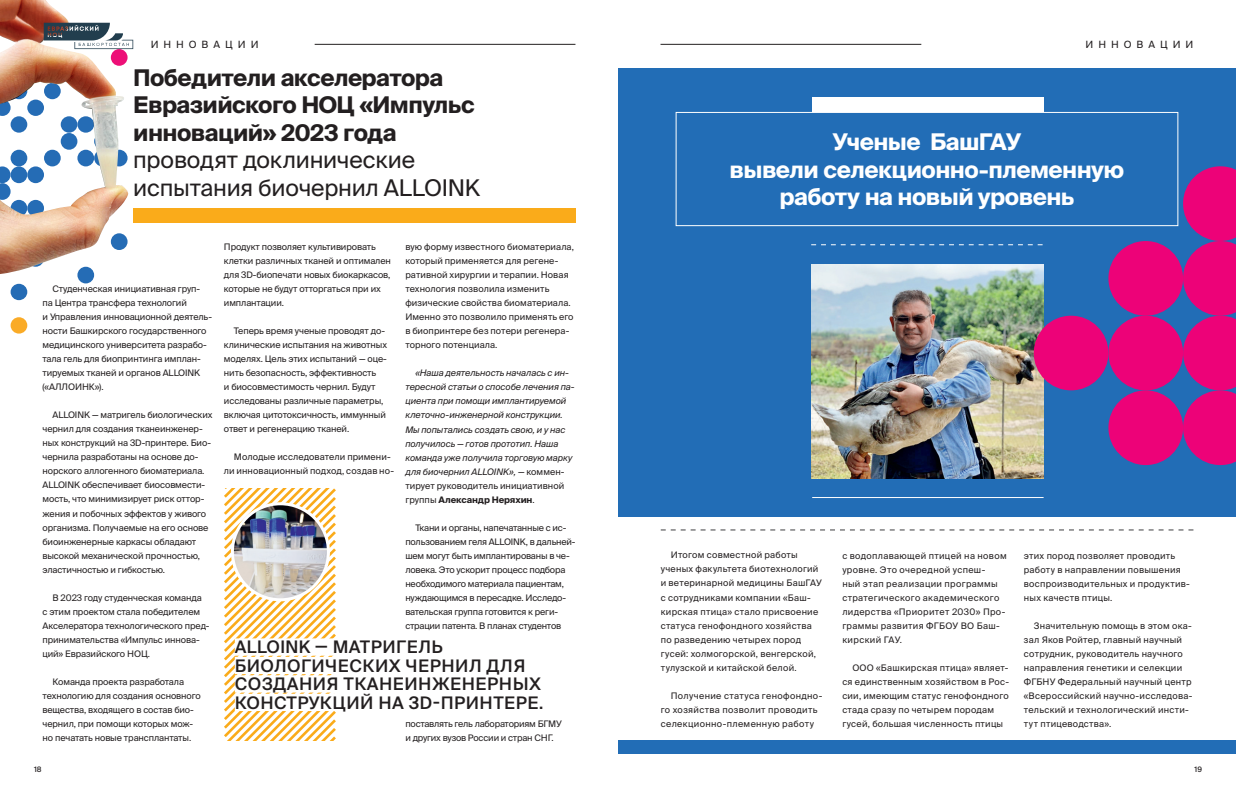
<style>
.page{position:relative;width:1236px;height:794px;background:#fff}
.page>*{position:absolute;margin:0;border:0;box-sizing:border-box;transform-origin:0 0}
.t1{font:700 23px/27.6px "Suisse Intl";letter-spacing:-.025em;color:#231f20}
.t2{font:700 23px/27.6px "Suisse Intl";letter-spacing:-.025em;color:#fff;text-align:center}
.t3{font:23px/27.6px "Suisse Intl";letter-spacing:-.01em;color:#231f20}
.t4{font:500 17.3px/18.4px "Suisse Intl";letter-spacing:.025em;color:#231f20}
.t5{font:10px "Suisse Intl";letter-spacing:.495em;color:#231f20}
.t6{font:9px/14px "Suisse Intl";letter-spacing:-.01em;color:#231f20}
.t7{font:9px/14px "Suisse Intl";letter-spacing:.025em;color:#231f20}
.t8{font:italic 9px/14px "Suisse Intl";color:#231f20}
.t9{font:9px/14px "Suisse Intl";letter-spacing:.01em;color:#231f20}
.t10{font:9px/14px "Suisse Intl";letter-spacing:.035em;color:#231f20}
.t11{font:9px/14px "Suisse Intl";letter-spacing:.04em;color:#231f20}
.t12{font:7.5px "Suisse Intl";color:#231f20}
.s1{font-style:normal}
.s2{font-weight:700;font-style:normal}
</style>
<div class="page">
<div style="left:11px;top:317px;width:16px;height:16px;background:#faab27;border-radius:50%"></div>
<div style="left:11px;top:284px;width:16px;height:16px;background:#256cb5;border-radius:50%"></div>
<div style="left:77px;top:267px;width:17px;height:16px;background:#256cb5;border-radius:50%"></div>
<img style="left:0;top:0;width:128px;height:274px">
<div style="left:133px;top:208px;width:442px;height:14px;background:#faab1a"></div>
<svg style="left:661px;top:529px;width:532px;height:1px"></svg>
<div style="left:618px;top:68px;width:618px;height:448px;background:#226db6"></div>
<div style="left:618px;top:740px;width:618px;height:14px;background:#226db6"></div>
<img style="left:811px;top:264px;width:233px;height:215px">
<hr style="left:812px;top:497px;width:232px;height:1px;background:#fff">
<svg style="left:811px;top:244px;width:232px;height:1px"></svg>
<div style="left:812px;top:98px;width:232px;height:14px;background:#fff"></div>
<div style="left:676px;top:112px;width:502px;height:114px;border:1px solid #fff"></div>
<svg style="left:224px;top:488px;width:112px;height:252px"></svg>
<div style="left:235px;top:638px;width:213px;height:17px;background:#fff"></div>
<div style="left:235px;top:657px;width:295px;height:17px;background:#fff"></div>
<div style="left:235px;top:675px;width:311px;height:17px;background:#fff"></div>
<div style="left:235px;top:693px;width:313px;height:18px;background:#fff"></div>
<img style="left:232px;top:504px;width:96px;height:96px;border-radius:48px">
<div style="left:231px;top:502px;width:99px;height:99px;border:3px solid #fff;border-radius:50%"></div>
<div style="left:1034px;top:316px;width:74px;height:74px;background:#ed0278;border-radius:50%"></div>
<div style="left:1108px;top:316px;width:75px;height:74px;background:#ed0278;border-radius:50%"></div>
<div style="left:1108px;top:390px;width:75px;height:75px;background:#ed0278;border-radius:50%"></div>
<div style="left:1108px;top:241px;width:75px;height:75px;background:#ed0278;border-radius:50%"></div>
<svg style="left:1183px;top:166px;width:53px;height:299px"></svg>
<hr style="left:315px;top:44px;width:260px;height:1px;background:#231f20">
<hr style="left:660px;top:44px;width:261px;height:1px;background:#231f20">
<svg style="left:44px;top:23px;width:89px;height:26px"></svg>
<p class="t5" style="left:151px;top:38px;width:109px">ИННОВАЦИИ</p>
<p class="t5" style="left:1085px;top:38px;width:109px">ИННОВАЦИИ</p>
<h1 class="t1" style="left:133px;top:64px;width:343px">Победители акселератора<br>Евразийского НОЦ «Импульс инноваций» 2023 года</h1>
<h1 class="t3" style="left:133px;top:147px;width:348px">проводят доклинические испытания биочернил ALLOINK</h1>
<p class="t6" style="left:43px;top:282px;width:171px;text-indent:10px">Студенческая инициативная груп&shy;па Центра трансфера технологий<br>и Управления инновационной деятель&shy;ности Башкирского государственного медицинского университета разрабо&shy;тала гель для биопринтинга имплан&shy;тируемых тканей и органов ALLOINK («АЛЛОИНК»).</p>
<p class="t6" style="left:43px;top:408px;width:172px;text-indent:10px">ALLOINK — матригель биологических чернил для создания тканеинженер&shy;ных конструкций на 3D-принтере. Био&shy;чернила разработаны на основе до&shy;норского аллогенного биоматериала.<br>ALLOINK обеспечивает биосовмести&shy;мость, что минимизирует риск оттор&shy;жения и побочных эффектов у живого организма. Получаемые на его основе биоинженерные каркасы обладают высокой механической прочностью, эластичностью и гибкостью.</p>
<p class="t6" style="left:43px;top:590px;width:169px;text-indent:10px">В 2023 году студенческая команда<br>с этим проектом стала победителем Акселератора технологического пред&shy;принимательства «Импульс иннова&shy;ций» Евразийского НОЦ.</p>
<p class="t6" style="left:43px;top:674px;width:160px;text-indent:10px">Команда проекта разработала технологию для создания основного вещества, входящего в состав био&shy;чернил, при помощи которых мож&shy;но печатать новые трансплантаты.</p>
<p class="t6" style="left:224px;top:240px;width:169px">Продукт позволяет культивировать клетки различных тканей и оптимален для 3D-биопечати новых биокаркасов, которые не будут отторгаться при их имплантации.</p>
<p class="t6" style="left:224px;top:324px;width:165px;text-indent:10px">Теперь время ученые проводят до&shy;клинические испытания на животных моделях. Цель этих испытаний — оце&shy;нить безопасность, эффективность<br>и биосовместимость чернил. Будут исследованы различные параметры, включая цитотоксичность, иммунный ответ и регенерацию тканей.</p>
<p class="t9" style="left:224px;top:450px;width:172px;text-indent:10px">Молодые исследователи примени&shy;ли инновационный подход, создав но-</p>
<p class="t9" style="left:405px;top:240px;width:170px">вую форму известного биоматериала, который применяется для регене&shy;ративной хирургии и терапии. Новая технология позволила изменить физические свойства биоматериала.<br>Именно это позволило применять его в биопринтере без потери регенера&shy;торного потенциала.</p>
<p class="t8" style="left:405px;top:366px;width:171px;text-indent:10px">«Наша деятельность началась с ин&shy;тересной статьи о способе лечения па&shy;циента при помощи имплантируемой клеточно-инженерной конструкции.<br>Мы попытались создать свою, и у нас получилось — готов прототип. Наша команда уже получила торговую марку для биочернил ALLOINK», <span class="s1">— коммен&shy;тирует руководитель инициативной группы</span> <span class="s2">Александр Неряхин</span><span class="s1">.</span></p>
<p class="t6" style="left:405px;top:520px;width:172px;text-indent:10px">Ткани и органы, напечатанные с ис&shy;пользованием геля ALLOINK, в дальней&shy;шем могут быть имплантированы в че&shy;ловека. Это ускорит процесс подбора необходимого материала пациентам, нуждающимся в пересадке. Исследо&shy;вательская группа готовится к реги&shy;страции патента. В планах студентов</p>
<h2 class="t4" style="left:235px;top:638px;width:310px">ALLOINK — МАТРИГЕЛЬ<br>БИОЛОГИЧЕСКИХ ЧЕРНИЛ ДЛЯ<br>СОЗДАНИЯ ТКАНЕИНЖЕНЕРНЫХ<br>КОНСТРУКЦИЙ НА 3D-ПРИНТЕРЕ.</h2>
<p class="t6" style="left:405px;top:716px;width:158px">поставлять гель лабораториям БГМУ и других вузов России и стран СНГ.</p>
<h1 class="t2" style="left:730px;top:128px;width:396px">Ученые БашГАУ<br>вывели селекционно-племенную работу на новый уровень</h1>
<p class="t7" style="left:661px;top:548px;width:163px;text-indent:10px">Итогом совместной работы ученых факультета биотехнологий и ветеринарной медицины БашГАУ с сотрудниками компании «Баш&shy;кирская птица» стало присвоение статуса генофондного хозяйства по разведению четырех пород гусей: холмогорской, венгерской, тулузской и китайской белой.</p>
<p class="t11" style="left:661px;top:688px;width:163px;text-indent:10px">Получение статуса генофондно&shy;го хозяйства позволит проводить селекционно-племенную работу</p>
<p class="t10" style="left:842px;top:548px;width:166px">с водоплавающей птицей на новом уровне. Это очередной успеш-<br>ный этап реализации программы стратегического академического лидерства «Приоритет 2030» Про&shy;граммы развития ФГБОУ ВО Баш&shy;кирский ГАУ.</p>
<p class="t7" style="left:842px;top:660px;width:168px;text-indent:10px">ООО «Башкирская птица» являет&shy;ся единственным хозяйством в Рос&shy;сии, имеющим статус генофондного стада сразу по четырем породам гусей, большая численность птицы</p>
<p class="t7" style="left:1024px;top:548px;width:167px">этих пород позволяет проводить работу в направлении повышения воспроизводительных и продуктив&shy;ных качеств птицы.</p>
<p class="t7" style="left:1024px;top:618px;width:170px;text-indent:10px">Значительную помощь в этом ока&shy;зал Яков Ройтер, главный научный сотрудник, руководитель научного направления генетики и селекции<br>ФГБНУ Федеральный научный центр «Всероссийский научно-исследова&shy;тельский и технологический инсти&shy;тут птицеводства».</p>
<p class="t12" style="left:34px;top:765px;width:9px">18</p>
<p class="t12" style="left:1194px;top:765px;width:9px">19</p>
</div>
